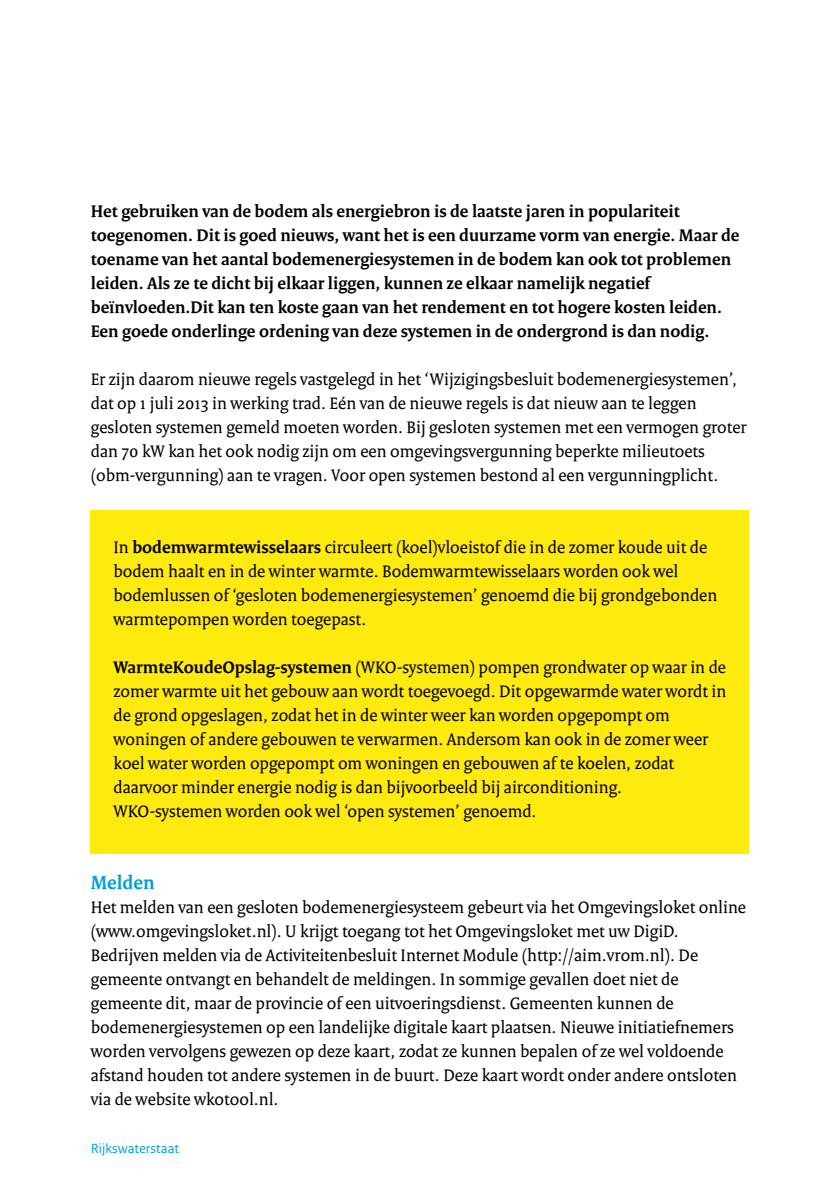
<style>
.page{position:relative;width:840px;height:1191px;background:#fff}
.page>*{position:absolute;margin:0;border:0;box-sizing:border-box;transform-origin:0 0}
.t1{font:700 20px "Rijksoverheid Serif";color:#009ede}
.t2{font:18px/24px "Rijksoverheid Serif";color:#000}
.t3{font:700 18px/24px "Rijksoverheid Serif";color:#000}
.t4{font:14px "Rijksoverheid Sans Text";color:#009ede}
.s1{font-weight:700}
</style>
<div class="page">
<div style="left:91px;top:510px;width:657px;height:343px;background:#ffea0e"></div>
<p class="t3" style="left:91px;top:199px;width:650px">Het gebruiken van de bodem als energiebron is de laatste jaren in populariteit toegenomen. Dit is goed nieuws, want het is een duurzame vorm van energie. Maar de toename van het aantal bodemenergiesystemen in de bodem kan ook tot problemen leiden. Als ze te dicht bij elkaar liggen, kunnen ze elkaar namelijk negatief beïnvloeden.Dit kan ten koste gaan van het rendement en tot hogere kosten leiden.<br>Een goede onderlinge ordening van deze systemen in de ondergrond is dan nodig.</p>
<p class="t2" style="left:91px;top:367px;width:657px">Er zijn daarom nieuwe regels vastgelegd in het ‘Wijzigingsbesluit bodemenergiesystemen’, dat op 1 juli 2013 in werking trad. Eén van de nieuwe regels is dat nieuw aan te leggen gesloten systemen gemeld moeten worden. Bij gesloten systemen met een vermogen groter dan 70 kW kan het ook nodig zijn om een omgevingsvergunning beperkte milieutoets (obm-vergunning) aan te vragen. Voor open systemen bestond al een vergunningplicht.</p>
<p class="t2" style="left:113px;top:535px;width:605px">In <span class="s1">bodemwarmtewisselaars</span> circuleert (koel)vloeistof die in de zomer koude uit de bodem haalt en in de winter warmte. Bodemwarmtewisselaars worden ook wel bodemlussen of ‘gesloten bodemenergiesystemen’ genoemd die bij grondgebonden warmtepompen worden toegepast.</p>
<p class="t2" style="left:113px;top:655px;width:614px"><span class="s1">WarmteKoudeOpslag-systemen</span> (WKO-systemen) pompen grondwater op waar in de zomer warmte uit het gebouw aan wordt toegevoegd. Dit opgewarmde water wordt in de grond opgeslagen, zodat het in de winter weer kan worden opgepompt om woningen of andere gebouwen te verwarmen. Andersom kan ook in de zomer weer koel water worden opgepompt om woningen en gebouwen af te koelen, zodat daarvoor minder energie nodig is dan bijvoorbeeld bij airconditioning.<br>WKO-systemen worden ook wel ‘open systemen’ genoemd.</p>
<p class="t1" style="left:91px;top:870px;width:65px">Melden</p>
<p class="t2" style="left:91px;top:895px;width:656px">Het melden van een gesloten bodemenergiesysteem gebeurt via het Omgevingsloket online (www.omgevingsloket.nl). U krijgt toegang tot het Omgevingsloket met uw DigiD.<br>Bedrijven melden via de Activiteitenbesluit Internet Module (http://aim.vrom.nl). De gemeente ontvangt en behandelt de meldingen. In sommige gevallen doet niet de gemeente dit, maar de provincie of een uitvoeringsdienst. Gemeenten kunnen de bodemenergiesystemen op een landelijke digitale kaart plaatsen. Nieuwe initiatiefnemers worden vervolgens gewezen op deze kaart, zodat ze kunnen bepalen of ze wel voldoende afstand houden tot andere systemen in de buurt. Deze kaart wordt onder andere ontsloten via de website wkotool.nl.</p>
<p class="t4" style="left:91px;top:1140px;width:90px">Rijkswaterstaat</p>
</div>
